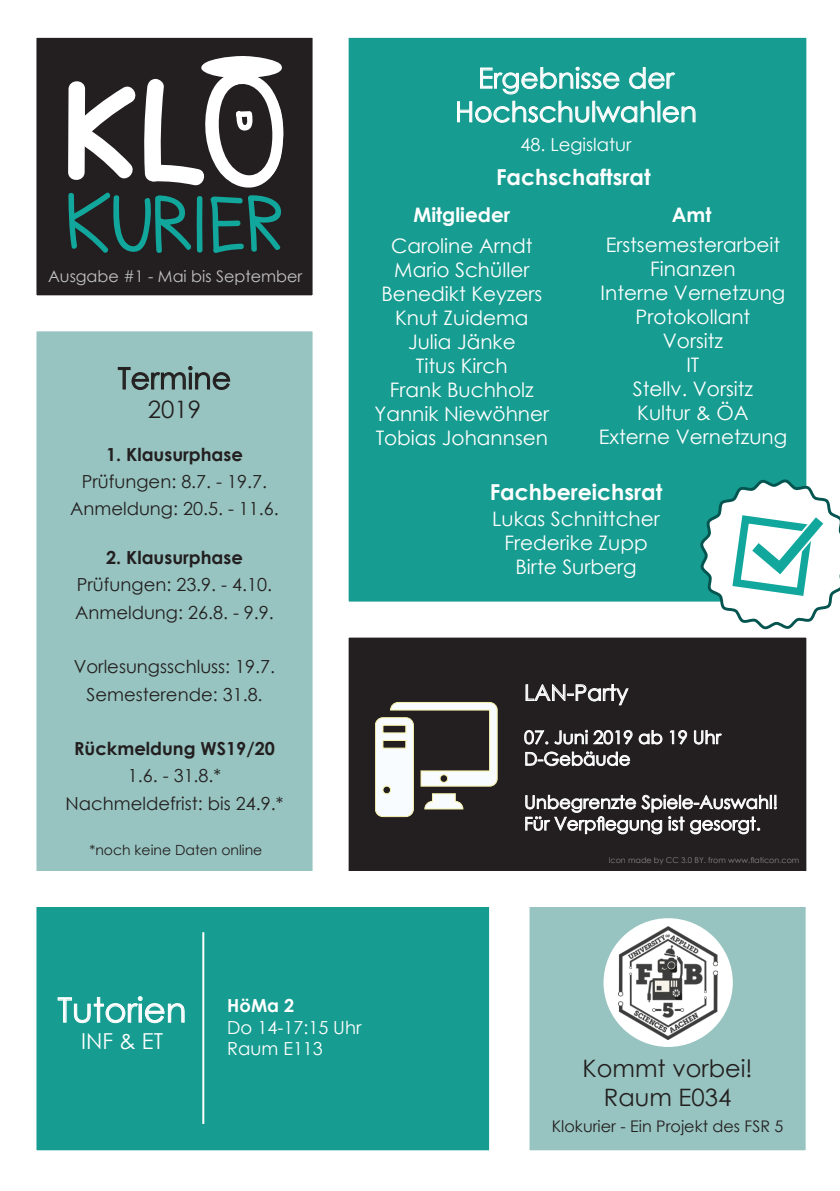
<style>
.page{position:relative;width:840px;height:1191px;background:#fff}
.page>*{position:absolute;margin:0;border:0;box-sizing:border-box;transform-origin:0 0}
.t1{font:34px "Century Gothic";color:#fff}
.t2{font:30px "Century Gothic";color:#231f20}
.t3{font:28px "Century Gothic";color:#fff}
.t4{font:24px/28.8px "Century Gothic";color:#231f20;text-align:center}
.t5{font:700 22px "Century Gothic";color:#fff}
.t6{font:22px "Century Gothic";color:#fff}
.t7{font:20px "Century Gothic";color:#fff}
.t8{font:700 20px "Century Gothic";color:#fff}
.t9{font:18px "Century Gothic";color:#231f20}
.t10{font:18px "Century Gothic";color:#fff}
.t11{font:700 18px "Century Gothic";color:#231f20}
.t12{font:700 18px "Century Gothic";color:#fff}
.t13{font:16px "Century Gothic";color:#231f20}
.t14{font:16px "Century Gothic";color:#c1c2c4}
.t15{font:14px "Century Gothic";color:#231f20}
.t16{font:8px "Century Gothic";color:#828487}
</style>
<div class="page">
<div style="left:27px;top:29px;width:294px;height:275px;background:#231f20"></div>
<div style="left:18px;top:20px;width:312px;height:293px;border:18px solid #fff"></div>
<div style="left:339px;top:29px;width:475px;height:581px;background:#169c90"></div>
<div style="left:330px;top:20px;width:493px;height:599px;border:18px solid #fff"></div>
<div style="left:27px;top:322px;width:294px;height:558px;background:#97c4c0"></div>
<div style="left:18px;top:313px;width:312px;height:576px;border:18px solid #fff"></div>
<div style="left:339px;top:628px;width:475px;height:252px;background:#231f20"></div>
<div style="left:330px;top:619px;width:493px;height:270px;border:18px solid #fff"></div>
<div style="left:520px;top:898px;width:294px;height:261px;background:#97c4c0"></div>
<div style="left:511px;top:889px;width:312px;height:279px;border:18px solid #fff"></div>
<div style="left:27px;top:898px;width:471px;height:261px;background:#169c90"></div>
<div style="left:18px;top:889px;width:489px;height:279px;border:18px solid #fff"></div>
<svg style="left:697px;top:477px;width:142px;height:154px"></svg>
<div style="left:603px;top:918px;width:129px;height:129px;background:#fff;border-radius:50%"></div>
<svg style="left:68px;top:56px;width:216px;height:197px"></svg>
<svg style="left:117px;top:366px;width:113px;height:24px"></svg>
<svg style="left:525px;top:684px;width:104px;height:22px"></svg>
<svg style="left:524px;top:730px;width:24px;height:14px"></svg>
<svg style="left:554px;top:729px;width:78px;height:15px"></svg>
<svg style="left:638px;top:730px;width:24px;height:14px"></svg>
<svg style="left:669px;top:730px;width:17px;height:14px"></svg>
<svg style="left:693px;top:730px;width:28px;height:14px"></svg>
<svg style="left:525px;top:751px;width:104px;height:15px"></svg>
<svg style="left:525px;top:794px;width:252px;height:41px"></svg>
<svg style="left:457px;top:66px;width:238px;height:57px"></svg>
<img style="left:618px;top:926px;width:99px;height:113px">
<svg style="left:57px;top:996px;width:128px;height:27px"></svg>
<hr style="left:202px;top:932px;width:2px;height:192px;background:#fff">
<svg style="left:375px;top:702px;width:122px;height:115px"></svg>
<p class="t14" style="left:48px;top:265px;width:256px">Ausgabe #1 - Mai bis September</p>
<p class="t2" style="left:118px;top:357px;width:115px">Termine</p>
<p class="t4" style="left:148px;top:394px;width:55px">2019</p>
<p class="t11" style="left:106px;top:440px;width:138px">1. Klausurphase</p>
<p class="t9" style="left:82px;top:469px;width:187px">Prüfungen: 8.7. - 19.7.</p>
<p class="t9" style="left:70px;top:496px;width:210px">Anmeldung: 20.5. - 11.6.</p>
<p class="t11" style="left:106px;top:544px;width:138px">2. Klausurphase</p>
<p class="t9" style="left:77px;top:572px;width:197px">Prüfungen: 23.9. - 4.10.</p>
<p class="t9" style="left:75px;top:599px;width:200px">Anmeldung: 26.8. - 9.9.</p>
<p class="t9" style="left:74px;top:654px;width:203px">Vorlesungsschluss: 19.7.</p>
<p class="t9" style="left:86px;top:681px;width:178px">Semesterende: 31.8.</p>
<p class="t11" style="left:74px;top:735px;width:202px">Rückmeldung WS19/20</p>
<p class="t9" style="left:128px;top:763px;width:95px">1.6. - 31.8.*</p>
<p class="t9" style="left:66px;top:790px;width:219px">Nachmeldefrist: bis 24.9.*</p>
<p class="t15" style="left:89px;top:840px;width:174px">*noch keine Daten online</p>
<p class="t3" style="left:478px;top:59px;width:197px">Ergebnisse der</p>
<p class="t3" style="left:455px;top:92px;width:243px">Hochschulwahlen</p>
<p class="t10" style="left:520px;top:132px;width:112px">48. Legislatur</p>
<p class="t5" style="left:496px;top:160px;width:156px">Fachschaftsrat</p>
<p class="t8" style="left:413px;top:199px;width:98px">Mitglieder</p>
<p class="t8" style="left:671px;top:199px;width:41px">Amt</p>
<p class="t7" style="left:391px;top:232px;width:143px">Caroline Arndt</p>
<p class="t7" style="left:394px;top:256px;width:136px">Mario Schüller</p>
<p class="t7" style="left:381px;top:280px;width:162px">Benedikt Keyzers</p>
<p class="t7" style="left:395px;top:304px;width:135px">Knut Zuidema</p>
<p class="t7" style="left:408px;top:328px;width:109px">Julia Jänke</p>
<p class="t7" style="left:415px;top:352px;width:93px">Titus Kirch</p>
<p class="t7" style="left:389px;top:376px;width:145px">Frank Buchholz</p>
<p class="t7" style="left:374px;top:400px;width:176px">Yannik Niewöhner</p>
<p class="t7" style="left:375px;top:424px;width:174px">Tobias Johannsen</p>
<p class="t7" style="left:605px;top:230px;width:176px">Erstsemesterarbeit</p>
<p class="t7" style="left:649px;top:254px;width:87px">Finanzen</p>
<p class="t7" style="left:600px;top:278px;width:186px">Interne Vernetzung</p>
<p class="t7" style="left:635px;top:302px;width:116px">Protokollant</p>
<p class="t7" style="left:662px;top:326px;width:62px">Vorsitz</p>
<p class="t7" style="left:686px;top:350px;width:15px">IT</p>
<p class="t7" style="left:632px;top:374px;width:122px">Stellv. Vorsitz</p>
<p class="t7" style="left:637px;top:398px;width:113px">Kultur &amp; ÖA</p>
<p class="t7" style="left:598px;top:422px;width:190px">Externe Vernetzung</p>
<p class="t5" style="left:489px;top:475px;width:174px">Fachbereichsrat</p>
<p class="t7" style="left:492px;top:505px;width:169px">Lukas Schnittcher</p>
<p class="t7" style="left:504px;top:529px;width:145px">Frederike Zupp</p>
<p class="t7" style="left:515px;top:553px;width:123px">Birte Surberg</p>
<p class="t6" style="left:524px;top:677px;width:105px">LAN-Party</p>
<p class="t10" style="left:524px;top:724px;width:198px">07. Juni 2019 ab 19 Uhr</p>
<p class="t10" style="left:524px;top:746px;width:108px">D-Gebäude</p>
<p class="t10" style="left:524px;top:789px;width:255px">Unbegrenzte Spiele-Auswahl!</p>
<p class="t10" style="left:524px;top:811px;width:238px">Für Verpflegung ist gesorgt.</p>
<p class="t16" style="left:608px;top:854px;width:192px">Icon made by CC 3.0 BY. from www.flaticon.com</p>
<p class="t1" style="left:58px;top:986px;width:130px">Tutorien</p>
<p class="t6" style="left:81px;top:1025px;width:83px">INF &amp; ET</p>
<p class="t12" style="left:227px;top:991px;width:68px">HöMa 2</p>
<p class="t10" style="left:227px;top:1014px;width:136px">Do 14-17:15 Uhr</p>
<p class="t10" style="left:227px;top:1036px;width:97px">Raum E113</p>
<p class="t4" style="left:582px;top:1054px;width:171px">Kommt vorbei!<br>Raum E034</p>
<p class="t13" style="left:551px;top:1115px;width:233px">Klokurier - Ein Projekt des FSR 5</p>
</div>
